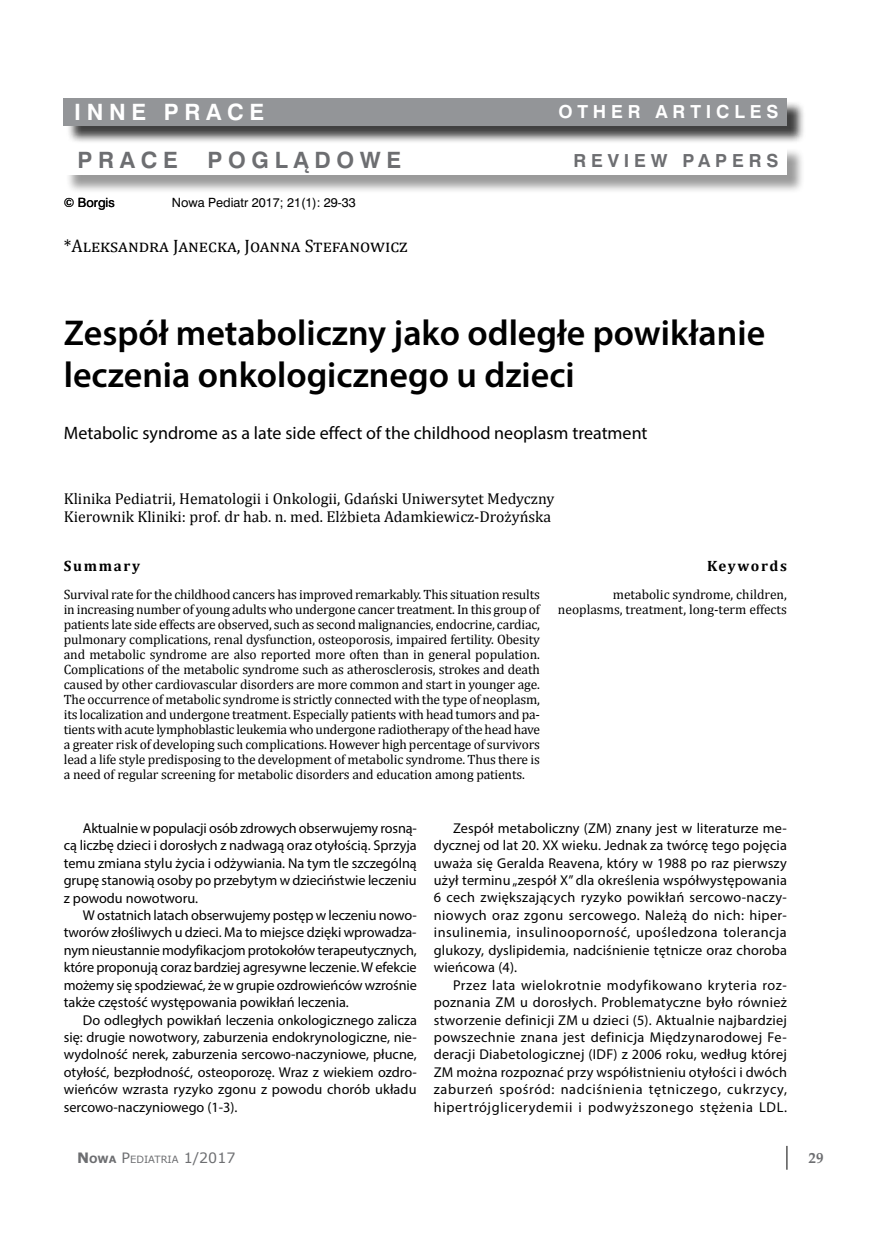
<style>
.page{position:relative;width:872px;height:1234px;background:#fff}
.page>*{position:absolute;margin:0;border:0;box-sizing:border-box;transform-origin:0 0}
.t1{font:600 36px/42px "Myriad Pro";color:#000}
.t2{font:700 22.5px "Szwajcar EE";letter-spacing:.25em;color:#6d6e71}
.t3{font:700 22.5px "Szwajcar EE";letter-spacing:.25em;color:#fff}
.t4{font:18px "Myriad Pro";color:#000}
.t5{font:18px "Cambria";letter-spacing:.045em;color:#000}
.t6{font:700 18px "Szwajcar EE";letter-spacing:.27em;color:#fff}
.t7{font:700 18px "Szwajcar EE";letter-spacing:.27em;color:#6d6e71}
.t8{font:15.75px/18px "Cambria";color:#000}
.t9{font:700 15px "Cambria";letter-spacing:.11em;color:#000}
.t10{font:700 15px "Palatino Linotype";color:#6d6e71}
.t11{font:14.25px/17.4px "Myriad Pro";letter-spacing:.005em;color:#000;text-align:justify}
.t12{font:13.5px/15px "Cambria";letter-spacing:-.005em;color:#000;text-align:justify}
.t13{font:12.75px "Szwajcar EE";color:#000}
.t14{font:10.05px "Verdana";color:#6d6e71}
.s1{font-weight:700;font-size:14.25px}
.s2{font-weight:700}
.s3{font-size:14.25px}
</style>
<div class="page">
<svg style="left:786px;top:1145px;width:1px;height:24px"></svg>
<div style="left:65px;top:147px;width:740px;height:47px;background:#000;opacity:.4"></div>
<div style="left:63px;top:145px;width:723px;height:30px;background:#fff"></div>
<div style="left:66px;top:100px;width:739px;height:44px;background:#000;opacity:.75"></div>
<div style="left:64px;top:98px;width:723px;height:27px;background:#939598"></div>
<h2 class="t3" style="left:74px;top:98px;width:191px">INNE PRACE</h2>
<p class="t6" style="left:558px;top:101px;width:221px">OTHER ARTICLES</p>
<h2 class="t2" style="left:77px;top:146px;width:102px">PRACE</h2>
<h2 class="t2" style="left:208px;top:146px;width:195px">POGLĄDOWE</h2>
<p class="t7" style="left:573px;top:149px;width:206px">REVIEW PAPERS</p>
<p class="t13" style="left:64px;top:195px;width:52px">© Borgis</p>
<p class="t13" style="left:172px;top:195px;width:186px">Nowa Pediatr 2017; 21(1): 29-33</p>
<p class="t5" style="left:64px;top:235px;width:346px">-*Aleksandra Janecka, Joanna Stefanowicz</p>
<h1 class="t1" style="left:64px;top:311px;width:703px">Zespół metaboliczny jako odległe powikłanie leczenia onkologicznego u dzieci</h1>
<p class="t4" style="left:64px;top:421px;width:585px">Metabolic syndrome as a late side effect of the childhood neoplasm treatment</p>
<p class="t8" style="left:64px;top:489px;width:492px">Klinika Pediatrii, Hematologii i Onkologii, Gdański Uniwersytet Medyczny<br>Kierownik Kliniki: prof. dr hab. n. med. Elżbieta Adamkiewicz-Drożyńska</p>
<p class="t9" style="left:64px;top:555px;width:78px">Summary</p>
<p class="t12" style="left:64px;top:586px;width:477px">Survival rate for the childhood cancers has improved remarkably. This situation results in increasing number of young adults who undergone cancer treatment. In this group of patients late side effects are observed, such as second malignancies, endocrine, cardiac, pulmonary complications, renal dysfunction, osteoporosis, impaired fertility. Obesity and metabolic syndrome are also reported more often than in general population.<br>Complications of the metabolic syndrome such as atherosclerosis, strokes and death caused by other cardiovascular disorders are more common and start in younger age.<br>The occurrence of metabolic syndrome is strictly connected with the type of neoplasm, its localization and undergone treatment. Especially patients with head tumors and pa&shy;tients with acute lymphoblastic leukemia who undergone radiotherapy of the head have a greater risk of developing such complications. However high percentage of survivors lead a life style predisposing to the development of metabolic syndrome. Thus there is a need of regular screening for metabolic disorders and education among patients.</p>
<p class="t9" style="left:707px;top:555px;width:81px">Keywords</p>
<p class="t12" style="left:558px;top:586px;width:230px;text-align:right">metabolic syndrome, children, neoplasms, treatment, long-term effects</p>
<p class="t11" style="left:64px;top:818px;width:354px;text-indent:19px">Aktualnie w populacji osób zdrowych obserwujemy rosną&shy;cą liczbę dzieci i dorosłych z nadwagą oraz otyłością. Sprzyja temu zmiana stylu życia i odżywiania. Na tym tle szczególną grupę stanowią osoby po przebytym w dzieciństwie leczeniu z powodu nowotworu.</p>
<p class="t11" style="left:64px;top:906px;width:354px;text-indent:19px">W ostatnich latach obserwujemy postęp w leczeniu nowo&shy;tworów złośliwych u dzieci. Ma to miejsce dzięki wprowadza&shy;nym nieustannie modyfikacjom protokołów terapeutycznych, które proponują coraz bardziej agresywne leczenie. W efekcie możemy się spodziewać, że w grupie ozdrowieńców wzrośnie także częstość występowania powikłań leczenia.</p>
<p class="t11" style="left:64px;top:1010px;width:354px;text-indent:19px">Do odległych powikłań leczenia onkologicznego zalicza się: drugie nowotwory, zaburzenia endokrynologiczne, nie&shy;wydolność nerek, zaburzenia sercowo-naczyniowe, płucne, otyłość, bezpłodność, osteoporozę. Wraz z wiekiem ozdro&shy;wieńców wzrasta ryzyko zgonu z powodu chorób układu sercowo-naczyniowego (1-3).</p>
<p class="t14" style="left:77px;top:1152px;width:160px"><span class="s1">N</span><span class="s2">OWA</span> <span class="s3">P</span>EDIATRIA <span class="s3">1/2017</span></p>
<p class="t11" style="left:434px;top:818px;width:354px;text-indent:19px">Zespół metaboliczny (ZM) znany jest w literaturze me&shy;dycznej od lat 20. XX wieku. Jednak za twórcę tego pojęcia uważa się Geralda Reavena, który w 1988 po raz pierwszy użył terminu „zespół X” dla określenia współwystępowania 6 cech zwiększających ryzyko powikłań sercowo-naczy&shy;niowych oraz zgonu sercowego. Należą do nich: hiper&shy;insulinemia, insulinooporność, upośledzona tolerancja glukozy, dyslipidemia, nadciśnienie tętnicze oraz choroba wieńcowa (4).</p>
<p class="t11" style="left:434px;top:975px;width:355px;text-indent:19px">Przez lata wielokrotnie modyfikowano kryteria roz&shy;poznania ZM u dorosłych. Problematyczne było również stworzenie definicji ZM u dzieci (5). Aktualnie najbardziej powszechnie znana jest definicja Międzynarodowej Fe&shy;deracji Diabetologicznej (IDF) z 2006 roku, według której ZM można rozpoznać przy współistnieniu otyłości i dwóch zaburzeń spośród: nadciśnienia tętniczego, cukrzycy, hipertrójglicerydemii i podwyższonego stężenia LDL.</p>
<p class="t10" style="left:808px;top:1146px;width:16px">29</p>
</div>
